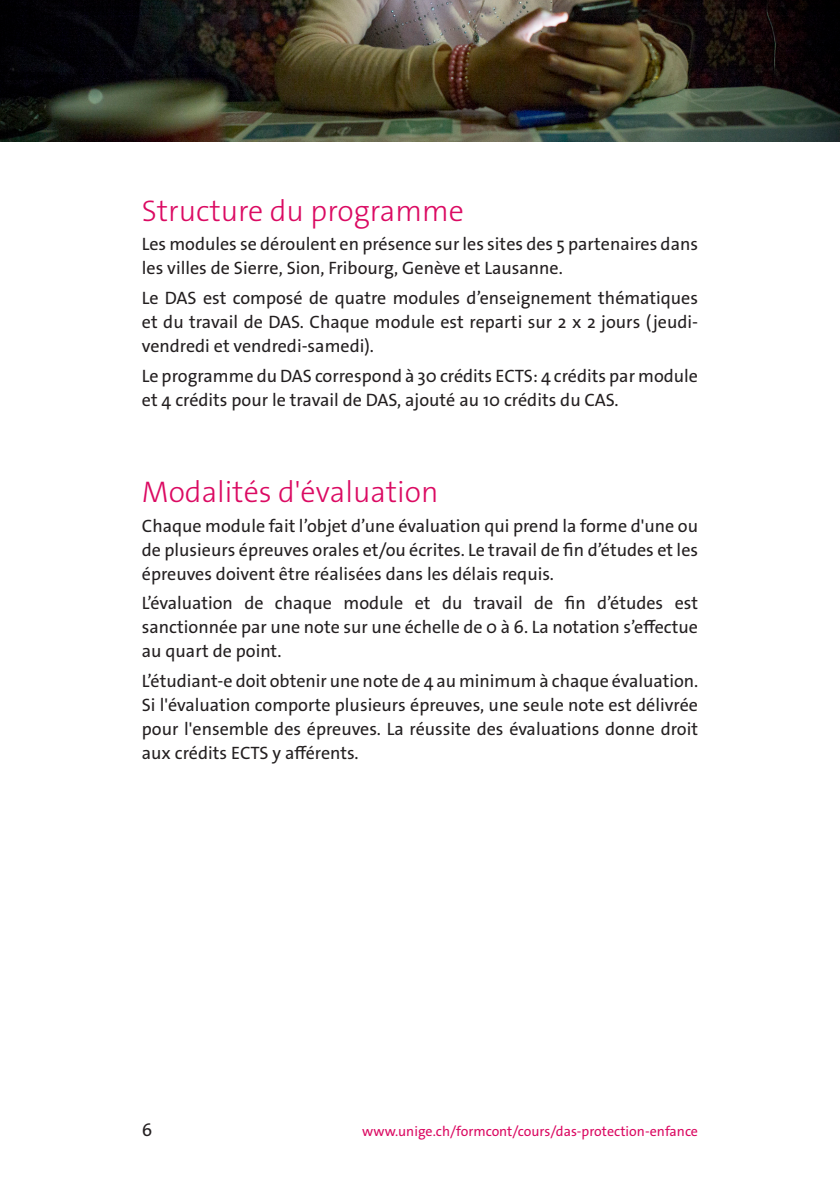
<style>
.page{position:relative;width:840px;height:1191px;background:#fff}
.page>*{position:absolute;margin:0;border:0;box-sizing:border-box;transform-origin:0 0}
.texte{font:300 30px "The Sans Os F";color:#db0a62}
.texte-2{font:18px/24px "The Sans Os F";color:#231f20;text-align:justify}
.retrait5{font:18px/24px "The Sans Os F";color:#231f20}
.t1{font:14px "The Sans Os F";color:#db0a62}
</style>
<div class="page">
<img style="left:0;top:0;width:839px;height:142px">
<p class="texte" style="left:142px;top:191px;width:323px">Structure du programme</p>
<p class="retrait5" style="left:142px;top:232px;width:557px">Les modules se déroulent en présence sur les sites des 5 partenaires dans les villes de Sierre, Sion, Fribourg, Genève et Lausanne.</p>
<p class="retrait5" style="left:142px;top:286px;width:557px;text-align:justify">Le DAS est composé de quatre modules d’enseignement thématiques et du travail de DAS. Chaque module est reparti sur 2 x 2 jours (jeudi&shy;vendredi et vendredi-samedi).</p>
<p class="retrait5" style="left:142px;top:364px;width:557px">Le programme du DAS correspond à 30 crédits ECTS: 4 crédits par module et 4 crédits pour le travail de DAS, ajouté au 10 crédits du CAS.</p>
<p class="texte" style="left:142px;top:472px;width:298px">Modalités d'évaluation</p>
<p class="texte-2" style="left:142px;top:513px;width:557px">Chaque module fait l’objet d’une évaluation qui prend la forme d'une ou de plusieurs épreuves orales et/ou écrites. Le travail de fin d’études et les épreuves doivent être réalisées dans les délais requis.</p>
<p class="texte-2" style="left:142px;top:591px;width:557px">L’évaluation de chaque module et du travail de fin d’études est sanctionnée par une note sur une échelle de 0 à 6. La notation s’effectue au quart de point.</p>
<p class="texte-2" style="left:142px;top:669px;width:557px">L’étudiant-e doit obtenir une note de 4 au minimum à chaque évaluation.<br>Si l'évaluation comporte plusieurs épreuves, une seule note est délivrée pour l'ensemble des épreuves. La réussite des évaluations donne droit aux crédits ECTS y afférents.</p>
<p class="texte-2" style="left:142px;top:1118px;width:12px">6</p>
<p class="t1" style="left:362px;top:1122px;width:337px">www.unige.ch/formcont/cours/das-protection-enfance</p>
</div>
